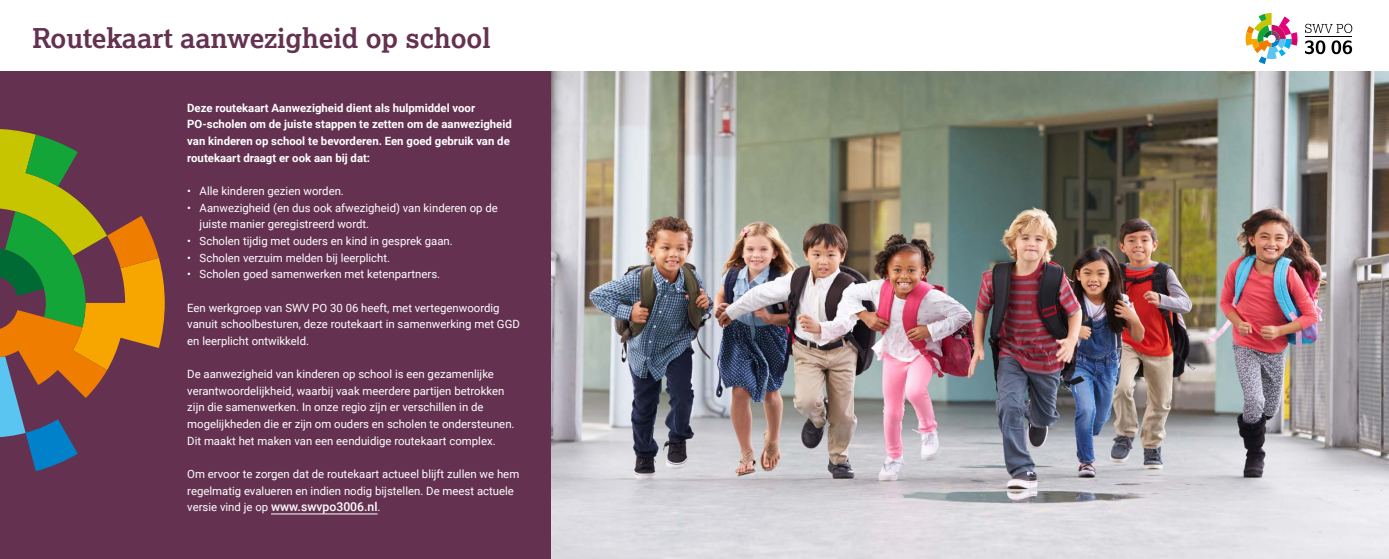
<style>
.page{position:relative;width:1389px;height:559px;background:#fff}
.page>*{position:absolute;margin:0;border:0;box-sizing:border-box;transform-origin:0 0}
.t1{font:700 27.12px "Lexia";color:#643250}
.t2{font:500 12.25px "Roboto";color:#fff}
.t3{font:11.38px/16.6px "Roboto";color:#fff}
.t4{font:700 11.38px/16.6px "Roboto";color:#fff}
.s1{font-weight:400;font-size:11.38px}
</style>
<div class="page">
<div style="left:0;top:71px;width:1389px;height:487px;background:#643250"></div>
<hr style="left:271px;top:513px;width:107px;height:1px;background:#fff">
<svg style="left:0;top:129px;width:165px;height:341px"></svg>
<svg style="left:1246px;top:13px;width:52px;height:51px"></svg>
<svg style="left:1305px;top:40px;width:20px;height:14px"></svg>
<svg style="left:1332px;top:40px;width:20px;height:14px"></svg>
<svg style="left:1305px;top:24px;width:47px;height:9px"></svg>
<hr style="left:1305px;top:36px;width:47px;height:1px;background:#000">
<img style="left:551px;top:71px;width:838px;height:487px">
<h1 class="t1" style="left:32px;top:21px;width:460px">Routekaart aanwezigheid op school</h1>
<p class="t4" style="left:187px;top:99px;width:326px">Deze routekaart Aanwezigheid dient als hulpmiddel voor PO-scholen om de juiste stappen te zetten om de aanwezigheid van kinderen op school te bevorderen. Een goed gebruik van de routekaart draagt er ook aan bij dat:</p>
<p class="t3" style="left:187px;top:182px;width:158px">• Alle kinderen gezien worden.</p>
<p class="t3" style="left:200px;top:198px;width:300px;text-indent:-12px">• Aanwezigheid (en dus ook afwezigheid) van kinderen op de juiste manier geregistreerd wordt.</p>
<p class="t3" style="left:187px;top:232px;width:267px">• Scholen tijdig met ouders en kind in gesprek gaan.</p>
<p class="t3" style="left:187px;top:248px;width:204px">• Scholen verzuim melden bij leerplicht.</p>
<p class="t3" style="left:187px;top:265px;width:255px">• Scholen goed samenwerken met ketenpartners.</p>
<p class="t3" style="left:187px;top:298px;width:334px">Een werkgroep van SWV PO 30 06 heeft, met vertegenwoordig vanuit schoolbesturen, deze routekaart in samenwerking met GGD en leerplicht ontwikkeld.</p>
<p class="t3" style="left:187px;top:365px;width:329px">De aanwezigheid van kinderen op school is een gezamenlijke verantwoordelijkheid, waarbij vaak meerdere partijen betrokken zijn die samenwerken. In onze regio zijn er verschillen in de mogelijkheden die er zijn om ouders en scholen te ondersteunen.<br>Dit maakt het maken van een eenduidige routekaart complex.</p>
<p class="t3" style="left:187px;top:465px;width:334px">Om ervoor te zorgen dat de routekaart actueel blijft zullen we hem regelmatig evalueren en indien nodig bijstellen. De meest actuele</p>
<p class="t2" style="left:187px;top:498px;width:195px"><span class="s1">versie vind je op</span> www.swvpo3006.nl<span class="s1">.</span></p>
</div>
